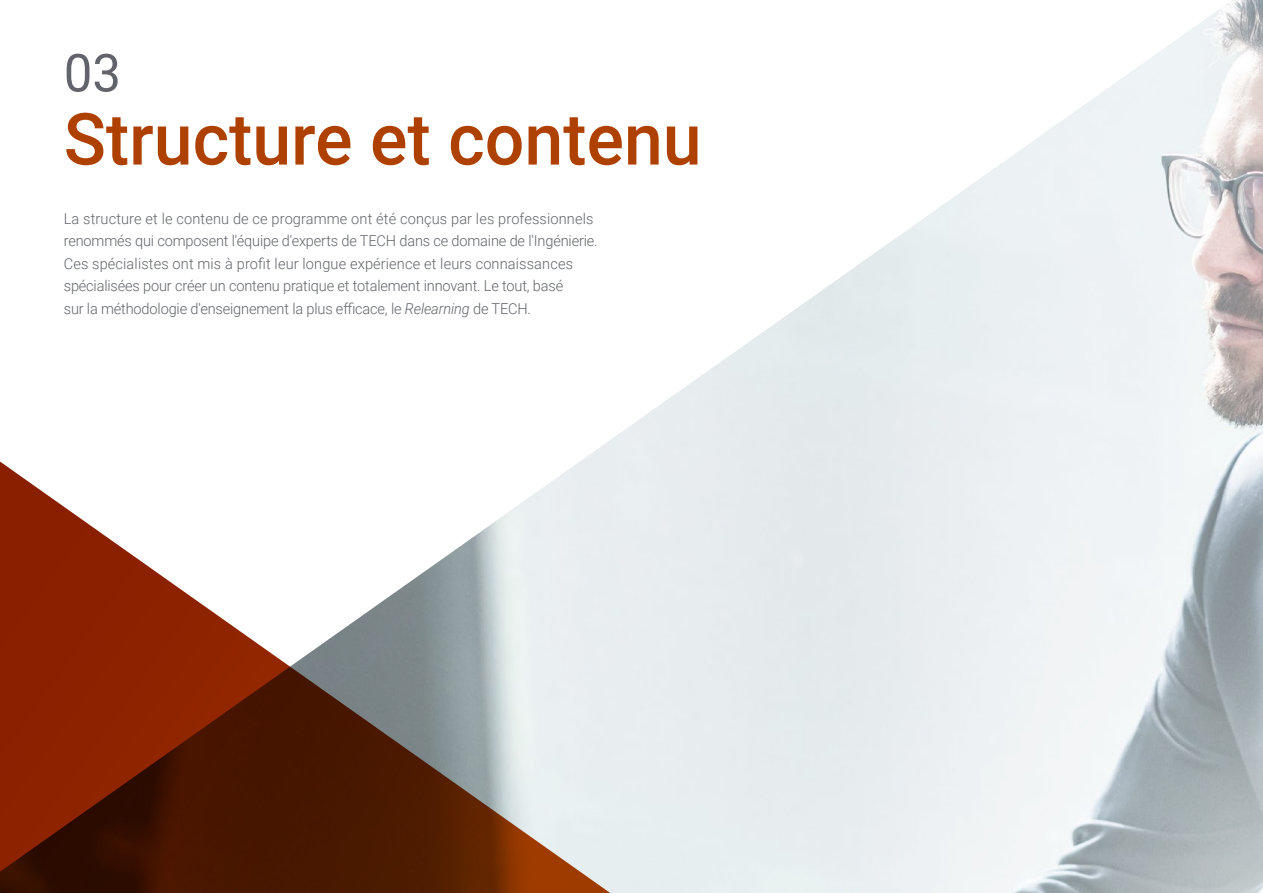
<style>
.page{position:relative;width:1263px;height:893px;background:#fff}
.page>*{position:absolute;margin:0;border:0;box-sizing:border-box;transform-origin:0 0}
.t1{font:500 72px "Roboto";color:#ae4000}
.t2{font:52.5px "Roboto";color:#61646a}
.t3{font:300 15px/22.5px "Roboto";letter-spacing:-.01em;color:#61646a}
.s1{font-style:italic}
</style>
<div class="page">
<img style="left:602px;top:0;width:661px;height:893px">
<svg style="left:0;top:446px;width:640px;height:447px"></svg>
<h2 class="t2" style="left:64px;top:36px;width:59px">03</h2>
<h1 class="t1" style="left:64px;top:89px;width:639px">Structure et contenu</h1>
<p class="t3" style="left:64px;top:207px;width:535px">La structure et le contenu de ce programme ont été conçus par les professionnels renommés qui composent l'équipe d'experts de TECH dans ce domaine de l'Ingénierie.<br>Ces spécialistes ont mis à profit leur longue expérience et leurs connaissances spécialisées pour créer un contenu pratique et totalement innovant. Le tout, basé<br>sur la méthodologie d'enseignement la plus efficace, le <span class="s1">Relearning</span> de TECH.</p>
</div>
